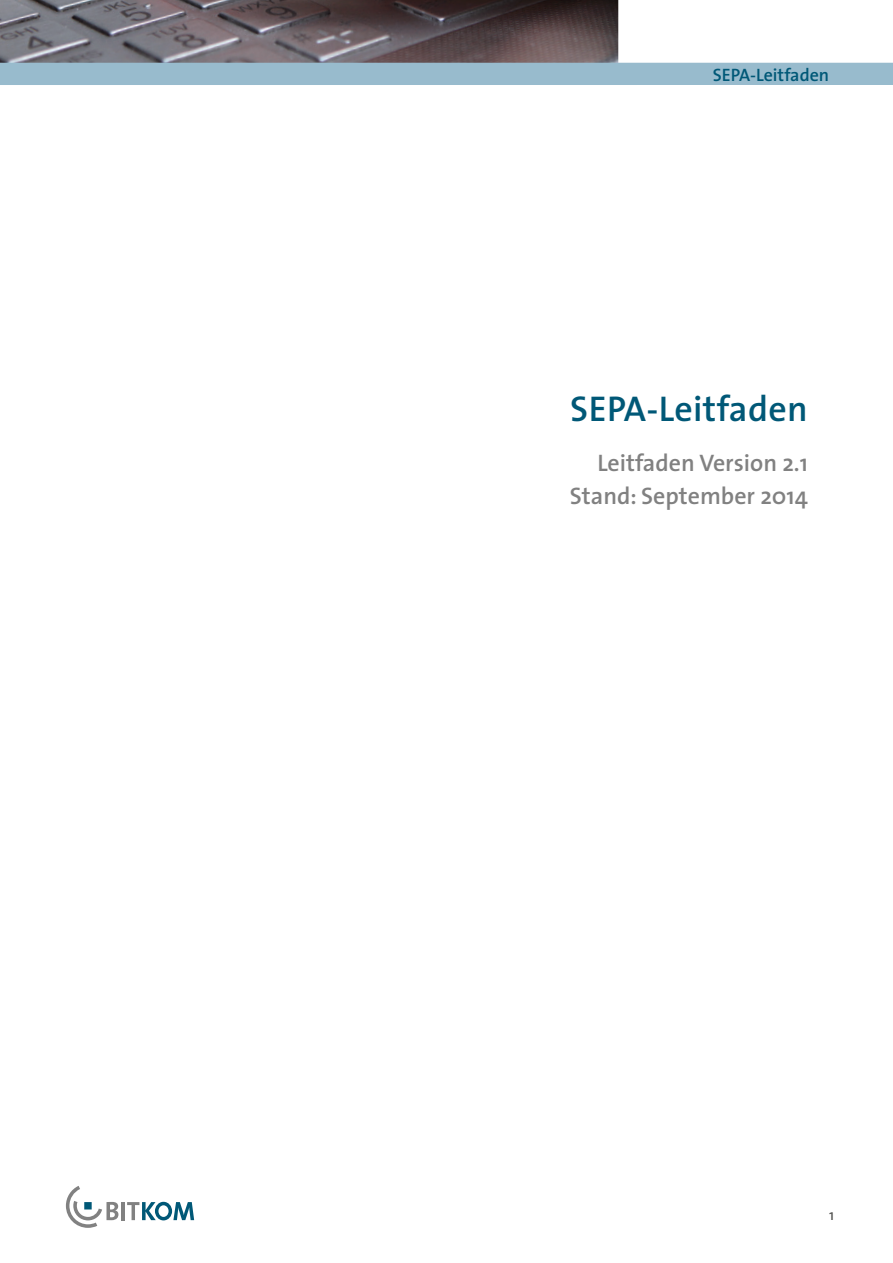
<style>
.page{position:relative;width:893px;height:1263px;background:#fff}
.page>*{position:absolute;margin:0;border:0;box-sizing:border-box;transform-origin:0 0}
.t1{font:600 36px "The Sans";letter-spacing:.01em;color:#005877}
.t2{font:600 24px/33px "The Sans";color:#818181;text-align:right}
.t3{font:600 18px "The Sans";color:#005877}
.t4{font:15px "The Sans";color:#4d4d4c}
</style>
<div class="page">
<img style="left:0;top:0;width:618px;height:63px">
<div style="left:0;top:63px;width:893px;height:22px;background:#98bbcd"></div>
<svg style="left:66px;top:1186px;width:52px;height:42px"></svg>
<hr style="left:121px;top:1202px;width:4px;height:18px;background:#818181">
<div style="left:84px;top:1202px;width:8px;height:7px;background:#005877"></div>
<svg style="left:127px;top:1202px;width:67px;height:18px"></svg>
<p class="t3" style="left:713px;top:63px;width:118px">SEPA-Leitfaden</p>
<h1 class="t1" style="left:570px;top:386px;width:239px">SEPA-Leitfaden</h1>
<p class="t2" style="left:570px;top:446px;width:240px">Leitfaden Version 2.1<br>Stand: September 2014</p>
<p class="t4" style="left:829px;top:1205px;width:7px">1</p>
</div>
